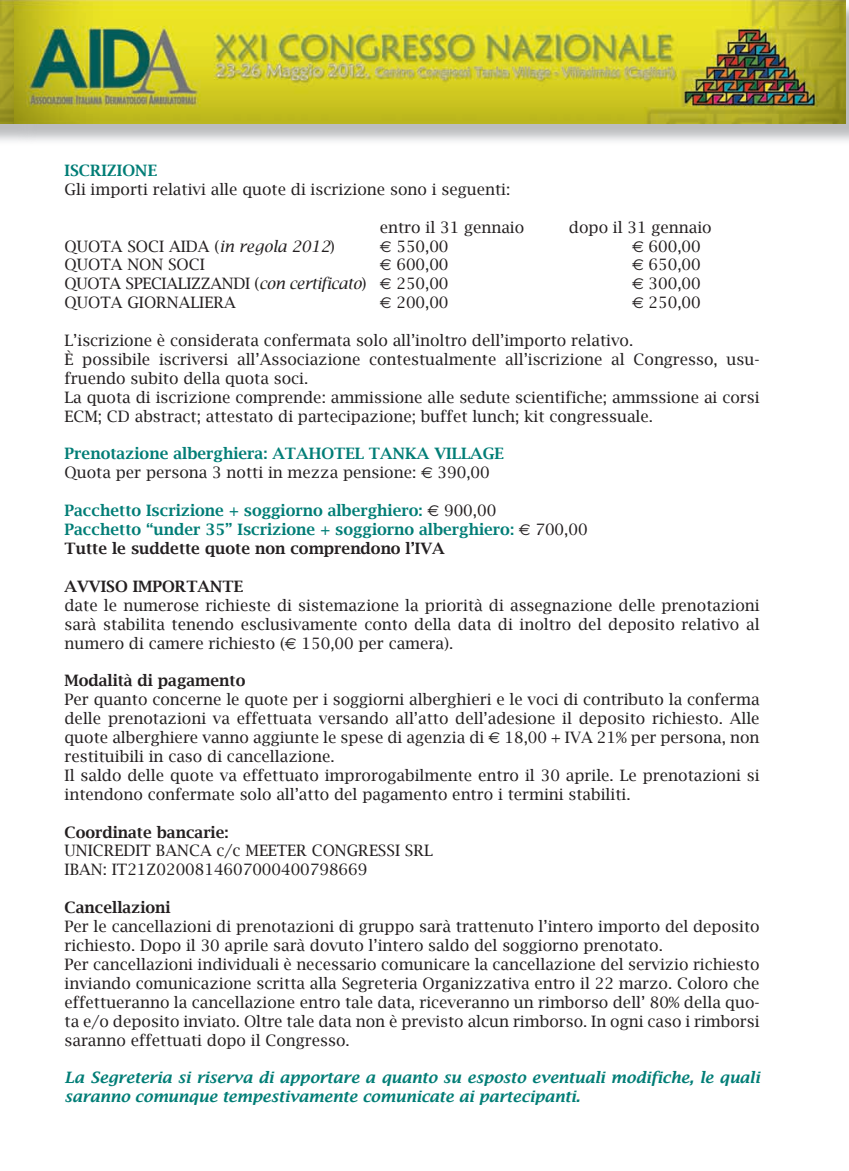
<style>
.page{position:relative;width:849px;height:1171px;background:#fff}
.page>*{position:absolute;margin:0;border:0;box-sizing:border-box;transform-origin:0 0}
.t1{font:15.75px/18.9px "Lucida Bright";color:#231f20}
.t2{font:600 15.75px/18.9px "Lucida Bright";color:#007d76}
.t3{font:italic 600 15.75px/18.9px "Lucida Bright";color:#007d76}
.t4{font:600 15.75px "Lucida Bright";color:#231f20}
.t5{font:15.75px "Lucida Bright";letter-spacing:-.02em;color:#231f20}
.s1{font-style:italic}
.s2{font-family:"Euro Sans"}
.s3{font-weight:400;color:#231f20}
.s4{font-family:"Euro Sans";font-weight:400;color:#231f20}
.s5{color:#231f20}
</style>
<div class="page">
<img style="left:0;top:123px;width:18px;height:18px">
<img style="left:0;top:0;width:845px;height:123px">
<img style="left:37px;top:3px;width:811px;height:138px">
<img style="left:18px;top:3px;width:19px;height:139px">
<p class="t2" style="left:64px;top:160px;width:94px">ISCRIZIONE</p>
<p class="t1" style="left:64px;top:179px;width:447px">Gli importi relativi alle quote di iscrizione sono i seguenti:</p>
<p class="t1" style="left:379px;top:217px;width:146px">entro il 31 gennaio</p>
<p class="t1" style="left:568px;top:217px;width:144px">dopo il 31 gennaio</p>
<p class="t1" style="left:64px;top:236px;width:272px">QUOTA SOCI AIDA (<span class="s1">in regola 2012</span>)</p>
<p class="t1" style="left:379px;top:236px;width:70px"><span class="s2">€</span> 550,00</p>
<p class="t1" style="left:631px;top:236px;width:70px"><span class="s2">€</span> 600,00</p>
<p class="t1" style="left:64px;top:255px;width:142px">QUOTA NON SOCI</p>
<p class="t1" style="left:379px;top:255px;width:70px"><span class="s2">€</span> 600,00</p>
<p class="t1" style="left:631px;top:255px;width:70px"><span class="s2">€</span> 650,00</p>
<p class="t5" style="left:64px;top:274px;width:385px">QUOTA SPECIALIZZANDI (<span class="s1">con certificato</span>) <span class="s2">€</span> 250,00</p>
<p class="t1" style="left:631px;top:274px;width:70px"><span class="s2">€</span> 300,00</p>
<p class="t1" style="left:64px;top:293px;width:173px">QUOTA GIORNALIERA</p>
<p class="t1" style="left:379px;top:293px;width:70px"><span class="s2">€</span> 200,00</p>
<p class="t1" style="left:631px;top:293px;width:70px"><span class="s2">€</span> 250,00</p>
<p class="t1" style="left:64px;top:331px;width:696px">L’iscrizione è considerata confermata solo all’inoltro dell’importo relativo.<br>È possibile iscriversi all’Associazione contestualmente all’iscrizione al Congresso, usu&shy;fruendo subito della quota soci.<br>La quota di iscrizione comprende: ammissione alle sedute scientifiche; ammssione ai corsi ECM; CD abstract; attestato di partecipazione; buffet lunch; kit congressuale.</p>
<p class="t2" style="left:64px;top:444px;width:441px">Prenotazione alberghiera: ATAHOTEL TANKA VILLAGE<br><span class="s3">Quota per persona 3 notti in mezza pensione:</span> <span class="s4">€</span> <span class="s3">390,00</span></p>
<p class="t2" style="left:64px;top:501px;width:524px">Pacchetto Iscrizione + soggiorno alberghiero: <span class="s4">€</span> <span class="s3">900,00<br></span>Pacchetto “under 35” Iscrizione + soggiorno alberghiero: <span class="s4">€</span> <span class="s3">700,00<br></span><span class="s5">Tutte le suddette quote non comprendono l’IVA</span></p>
<p class="t4" style="left:64px;top:576px;width:180px">AVVISO IMPORTANTE</p>
<p class="t1" style="left:64px;top:595px;width:696px;text-align:justify">date le numerose richieste di sistemazione la priorità di assegnazione delle prenotazioni sarà stabilita tenendo esclusivamente conto della data di inoltro del deposito relativo al numero di camere richiesto (<span class="s2">€</span> 150,00 per camera).</p>
<p class="t4" style="left:64px;top:671px;width:182px">Modalità di pagamento</p>
<p class="t1" style="left:64px;top:690px;width:696px">Per quanto concerne le quote per i soggiorni alberghieri e le voci di contributo la conferma delle prenotazioni va effettuata versando all’atto dell’adesione il deposito richiesto. Alle quote alberghiere vanno aggiunte le spese di agenzia di <span class="s2">€</span> 18,00 + IVA 21% per persona, non restituibili in caso di cancellazione.<br>Il saldo delle quote va effettuato improrogabilmente entro il 30 aprile. Le prenotazioni si intendono confermate solo all’atto del pagamento entro i termini stabiliti.</p>
<p class="t4" style="left:64px;top:822px;width:166px">Coordinate bancarie:</p>
<p class="t1" style="left:64px;top:841px;width:370px">UNICREDIT BANCA c/c MEETER CONGRESSI SRL<br>IBAN: IT21Z0200814607000400798669</p>
<p class="t4" style="left:64px;top:898px;width:108px">Cancellazioni</p>
<p class="t1" style="left:64px;top:916px;width:696px">Per le cancellazioni di prenotazioni di gruppo sarà trattenuto l’intero importo del deposito richiesto. Dopo il 30 aprile sarà dovuto l’intero saldo del soggiorno prenotato.<br>Per cancellazioni individuali è necessario comunicare la cancellazione del servizio richiesto inviando comunicazione scritta alla Segreteria Organizzativa entro il 22 marzo. Coloro che effettueranno la cancellazione entro tale data, riceveranno un rimborso dell’ 80% della quo&shy;ta e/o deposito inviato. Oltre tale data non è previsto alcun rimborso. In ogni caso i rimborsi saranno effettuati dopo il Congresso.</p>
<p class="t3" style="left:64px;top:1068px;width:696px">La Segreteria si riserva di apportare a quanto su esposto eventuali modifiche, le quali saranno comunque tempestivamente comunicate ai partecipanti.</p>
</div>
